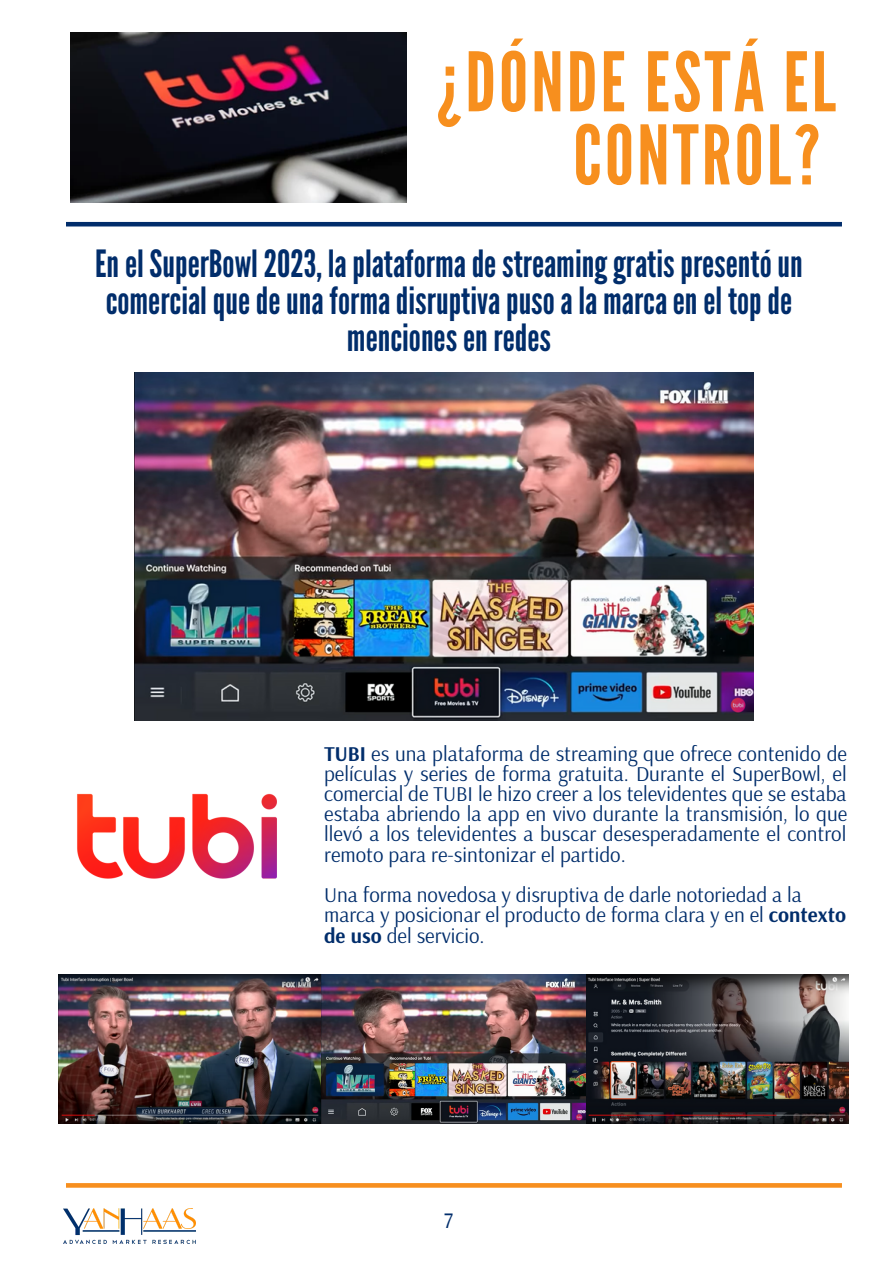
<style>
.page{position:relative;width:893px;height:1264px;background:#fff}
.page>*{position:absolute;margin:0;border:0;box-sizing:border-box;transform-origin:0 0}
.t1{font:81.75px/73.1px "League Gothic";letter-spacing:.04em;color:#f78f1e;text-align:right}
.t2{font:37.5px/37px "League Gothic";color:#012d6b;text-align:center}
.t3{font:22.05px "Arsenal";color:#012d6b}
.t4{font:21px/20.2px "Arsenal";color:#012d6b;text-align:justify}
.s1{font-weight:700}
</style>
<div class="page">
<img style="left:63px;top:1208px;width:133px;height:36px">
<hr style="left:66px;top:222px;width:775px;height:4px;background:#012d6b">
<svg style="left:66px;top:1183px;width:775px;height:4px;background:#f79123"></svg>
<img style="left:134px;top:372px;width:619px;height:349px">
<img style="left:58px;top:974px;width:790px;height:149px">
<img style="left:77px;top:793px;width:200px;height:86px">
<img style="left:71px;top:32px;width:336px;height:170px">
<h1 class="t1" style="left:436px;top:47px;width:401px">¿DÓNDE ESTÁ EL<br>CONTROL?</h1>
<h2 class="t2" style="left:95px;top:245px;width:709px">EnelSuperBowl2023, laplataformadestreaminggratispresentóun comercialquedeunaformadisruptivapusoala marcaenel topde mencionesenredes</h2>
<p class="t4" style="left:324px;top:742px;width:524px"><span class="s1">TUBI</span> es una plataforma de streaming que ofrece contenido de películas y series de forma gratuita. Durante el SuperBowl, el comercial de TUBI le hizo creer a los televidentes que se estaba estaba abriendo la app en vivo durante la transmisión, lo que llevó a los televidentes a buscar desesperadamente el control remoto para re-sintonizar el partido.</p>
<p class="t4" style="left:324px;top:884px;width:523px;text-align:left">Una forma novedosa y disruptiva de darle notoriedad a la marca y posicionar el producto de forma clara y en el <span class="s1">contexto de uso</span> del servicio.</p>
<p class="t3" style="left:444px;top:1205px;width:11px">7</p>
</div>
